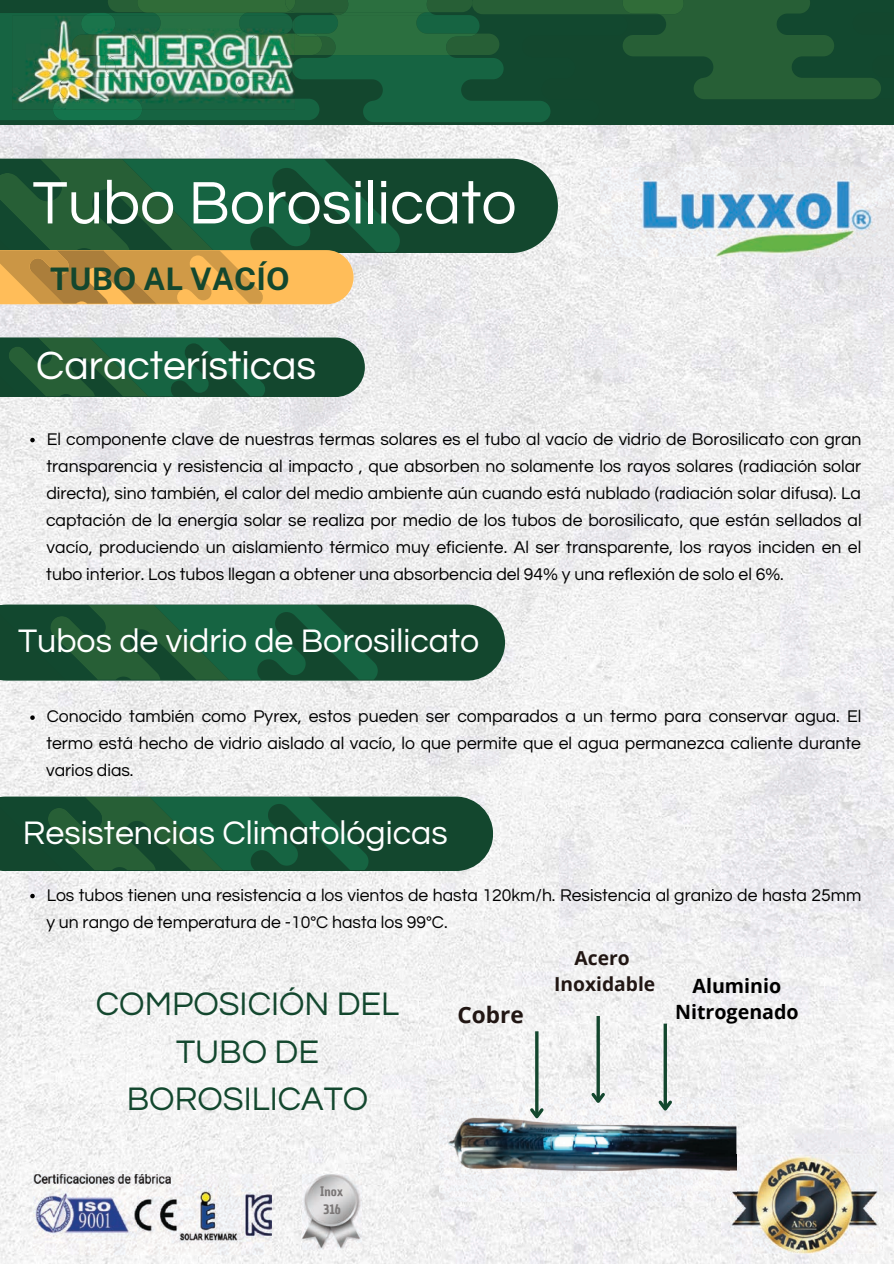
<style>
.page{position:relative;width:894px;height:1264px;background:#fff}
.page>*{position:absolute;margin:0;border:0;box-sizing:border-box;transform-origin:0 0}
.t1{font:62.25px "Questrial";color:#fff}
.t2{font:40.95px "Questrial";color:#fff}
.t3{font:33.9px "Questrial";color:#fff}
.t4{font:33.9px/47.2px "Questrial";color:#13472e;text-align:center}
.t5{font:700 31.05px "Public Sans";color:#13472e}
.t6{font:700 22.5px "Open Sans";color:#211613}
.t7{font:700 19.65px/26.2px "Open Sans";color:#000;text-align:center}
.t8{font:700 19.2px/25.7px "Open Sans";color:#211613;text-align:center}
.t9{font:17.55px/27px "Questrial";color:#000;text-align:justify}
.t10{font:12.9px/17.9px "Chau Philomene One";color:#7b7777}
</style>
<div class="page">
<img style="left:0;top:125px;width:893px;height:1138px">
<img style="left:600px;top:168px;width:293px;height:89px">
<div style="left:400px;top:159px;width:157px;height:94px;background:#13472e"></div>
<div style="left:0;top:0;width:893px;height:125px;background:#13472e"></div>
<svg style="left:0;top:0;width:881px;height:122px"></svg>
<img style="left:12px;top:16px;width:41px;height:94px">
<img style="left:142px;top:16px;width:153px;height:94px">
<img style="left:142px;top:16px;width:144px;height:39px">
<img style="left:53px;top:16px;width:89px;height:94px">
<img style="left:292px;top:23px;width:1px;height:47px">
<img style="left:34px;top:1174px;width:237px;height:79px">
<img style="left:303px;top:1174px;width:58px;height:75px">
<img style="left:729px;top:1154px;width:149px;height:99px">
<svg style="left:0;top:159px;width:400px;height:145px;background:#627746"></svg>
<svg style="left:0;top:337px;width:365px;height:60px;background:#1c5638"></svg>
<svg style="left:30px;top:438px;width:5px;height:4px"></svg>
<img style="left:439px;top:1097px;width:297px;height:104px">
<img style="left:729px;top:1154px;width:7px;height:47px">
<hr style="left:535px;top:1031px;width:3px;height:85px;background:#13472e">
<svg style="left:527px;top:1105px;width:19px;height:17px"></svg>
<hr style="left:596px;top:1015px;width:3px;height:86px;background:#13472e">
<svg style="left:588px;top:1089px;width:19px;height:17px"></svg>
<hr style="left:663px;top:1023px;width:3px;height:85px;background:#13472e">
<svg style="left:655px;top:1097px;width:20px;height:17px"></svg>
<svg style="left:0;top:604px;width:505px;height:76px;background:#1c5638"></svg>
<svg style="left:30px;top:715px;width:5px;height:5px"></svg>
<svg style="left:0;top:796px;width:493px;height:75px;background:#1c5638"></svg>
<svg style="left:30px;top:893px;width:5px;height:5px"></svg>
<h1 class="t1" style="left:32px;top:172px;width:485px">Tubo Borosilicato</h1>
<h3 class="t5" style="left:50px;top:260px;width:241px">TUBO AL VACÍO</h3>
<h2 class="t2" style="left:36px;top:346px;width:281px">Características</h2>
<p class="t9" style="left:46px;top:426px;width:816px">El componente clave de nuestras termas solares es el tubo al vacío de vidrio de Borosilicato con gran transparencia y resistencia al impacto , que absorben no solamente los rayos solares (radiación solar directa), sino también, el calor del medio ambiente aún cuando está nublado (radiación solar difusa). La captación de la energía solar se realiza por medio de los tubos de borosilicato, que están sellados al vacío, produciendo un aislamiento térmico muy eficiente. Al ser transparente, los rayos inciden en el tubo interior. Los tubos llegan a obtener una absorbencia del 94% y una reflexión de solo el 6%.</p>
<h3 class="t3" style="left:18px;top:624px;width:462px">Tubos de vidrio de Borosilicato</h3>
<p class="t9" style="left:46px;top:703px;width:816px">Conocido también como Pyrex, estos pueden ser comparados a un termo para conservar agua. El termo está hecho de vidrio aislado al vacío, lo que permite que el agua permanezca caliente durante varios dias.</p>
<h3 class="t3" style="left:23px;top:816px;width:426px">Resistencias Climatológicas</h3>
<p class="t9" style="left:46px;top:881px;width:816px">Los tubos tienen una resistencia a los vientos de hasta 120km/h. Resistencia al granizo de hasta 25mm y un rango de temperatura de -10°C hasta los 99°C.</p>
<h3 class="t4" style="left:96px;top:981px;width:305px">COMPOSICIÓN DEL<br>TUBO DE<br>BOROSILICATO</h3>
<p class="t10" style="left:320px;top:1182px;width:25px">Inox<br>316</p>
<p class="t6" style="left:457px;top:999px;width:68px">Cobre</p>
<p class="t8" style="left:554px;top:945px;width:103px">Acero<br>Inoxidable</p>
<p class="t7" style="left:674px;top:972px;width:125px">Aluminio<br>Nitrogenado</p>
</div>
